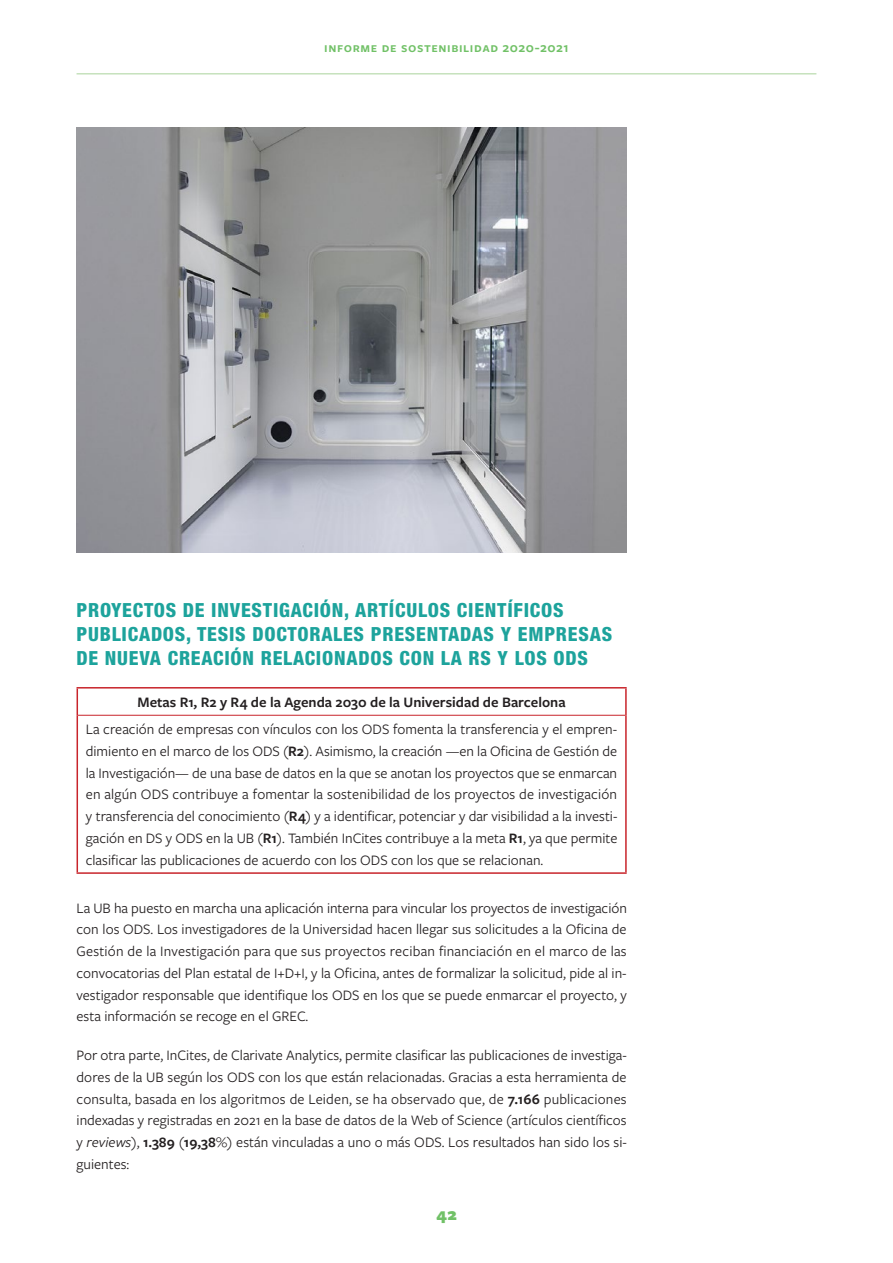
<style>
.page{position:relative;width:893px;height:1263px;background:#fff}
.page>*{position:absolute;margin:0;border:0;box-sizing:border-box;transform-origin:0 0}
.t1{font:800 condensed 19.5px/24px "Helvetica Neue LT Std";letter-spacing:.04em;color:#1da39c}
.t2{font:900 18px "Freight Sans Pro";color:#71c167}
.t3{font:15px/21.8px "Freight Sans Pro";color:#231f20;text-align:justify}
.t4{font:600 15px "Freight Sans Pro";color:#231f20}
.t5{font:600 14.25px "Freight Sans Pro";letter-spacing:.04em;color:#71c167}
.s1{font-weight:600}
.s2{font-style:italic}
</style>
<div class="page">
<hr style="left:77px;top:73px;width:739px;height:2px;background:#c6e2bd">
<hr style="left:77px;top:687px;width:550px;height:1px;background:#c8242b">
<svg style="left:77px;top:688px;width:1px;height:27px"></svg>
<hr style="left:625px;top:688px;width:2px;height:27px;background:#c8242b">
<hr style="left:78px;top:715px;width:547px;height:1px;background:#c8242b">
<hr style="left:77px;top:715px;width:1px;height:157px;background:#c8242b">
<hr style="left:625px;top:715px;width:2px;height:157px;background:#c8242b">
<hr style="left:77px;top:872px;width:550px;height:2px;background:#c8242b">
<img style="left:77px;top:128px;width:550px;height:425px">
<p class="t5" style="left:324px;top:38px;width:246px">informe de sostenibilidad 2020-2021</p>
<h1 class="t1" style="left:77px;top:597px;width:537px">PROYECTOS DE INVESTIGACIÓN, ARTÍCULOS CIENTÍFICOS<br>PUBLICADOS, TESIS DOCTORALES PRESENTADAS Y EMPRESAS<br>DE NUEVA CREACIÓN RELACIONADOS CON LA RS Y LOS ODS</h1>
<p class="t4" style="left:138px;top:692px;width:429px">Metas R1, R2 y R4 de la Agenda 2030 de la Universidad de Barcelona</p>
<p class="t3" style="left:86px;top:718px;width:533px">La creación de empresas con vínculos con los ODS fomenta la transferencia y el empren&shy;dimiento en el marco de los ODS (<span class="s1">R2</span>). Asimismo, la creación —en la Oficina de Gestión de la Investigación— de una base de datos en la que se anotan los proyectos que se enmarcan en algún ODS contribuye a fomentar la sostenibilidad de los proyectos de investigación y transferencia del conocimiento (<span class="s1">R4</span>) y a identificar, potenciar y dar visibilidad a la investi&shy;gación en DS y ODS en la UB (<span class="s1">R1</span>). También InCites contribuye a la meta <span class="s1">R1</span>, ya que permite clasificar las publicaciones de acuerdo con los ODS con los que se relacionan.</p>
<p class="t3" style="left:77px;top:896px;width:552px">La UB ha puesto en marcha una aplicación interna para vincular los proyectos de investigación con los ODS. Los investigadores de la Universidad hacen llegar sus solicitudes a la Oficina de Gestión de la Investigación para que sus proyectos reciban financiación en el marco de las convocatorias del Plan estatal de I+D+I, y la Oficina, antes de formalizar la solicitud, pide al in&shy;vestigador responsable que identifique los ODS en los que se puede enmarcar el proyecto, y esta información se recoge en el GREC.</p>
<p class="t3" style="left:77px;top:1044px;width:552px">Por otra parte, InCites, de Clarivate Analytics, permite clasificar las publicaciones de investiga&shy;dores de la UB según los ODS con los que están relacionadas. Gracias a esta herramienta de consulta, basada en los algoritmos de Leiden, se ha observado que, de <span class="s1">7.166</span> publicaciones indexadas y registradas en 2021 en la base de datos de la Web of Science (artículos científicos y <span class="s2">reviews</span>), <span class="s1">1.389</span> (<span class="s1">19,38</span>%) están vinculadas a uno o más ODS. Los resultados han sido los si&shy;guientes:</p>
<p class="t2" style="left:436px;top:1201px;width:22px">42</p>
</div>
